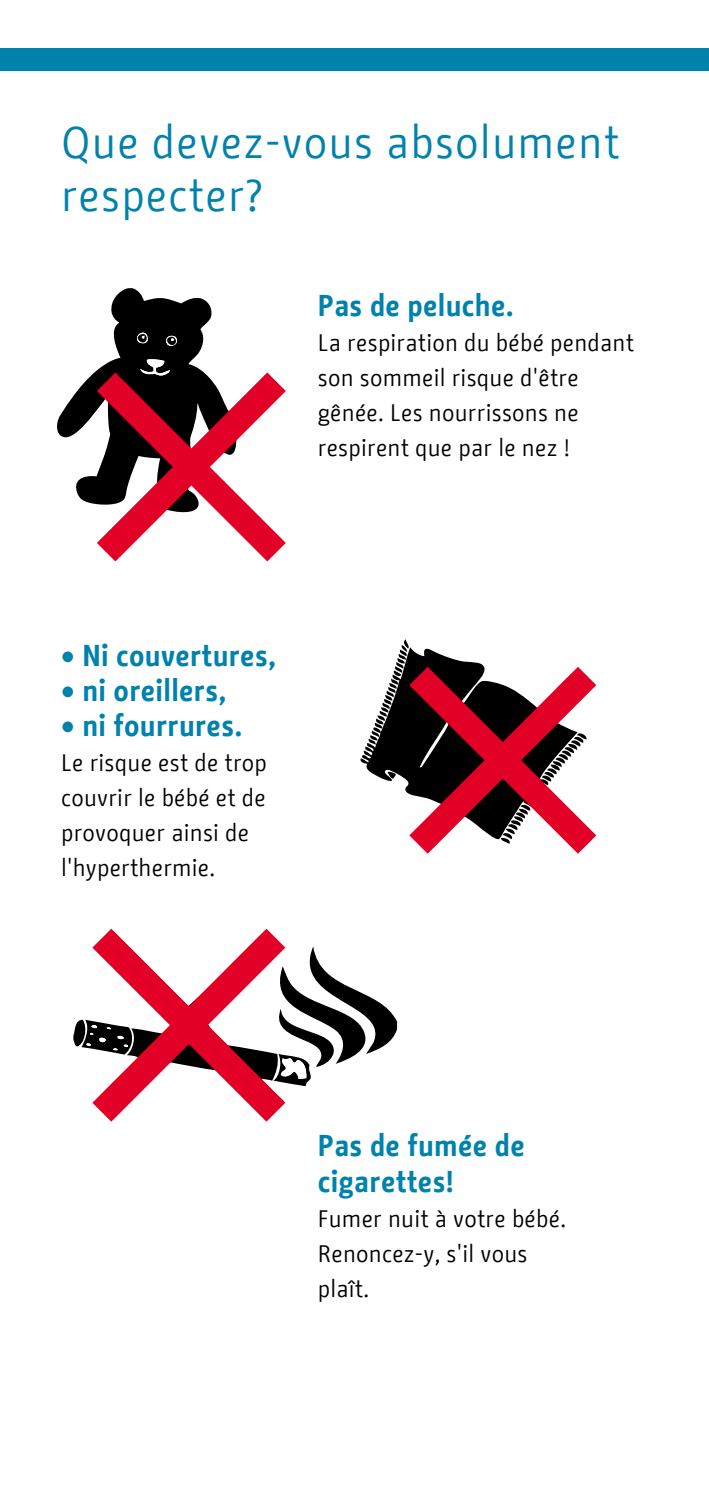
<style>
.page{position:relative;width:709px;height:1489px;background:#fff}
.page>*{position:absolute;margin:0;border:0;box-sizing:border-box;transform-origin:0 0}
.H2_Ueberschrift{font:45px/52.5px "BMF Change";letter-spacing:.025em;color:#0082ad}
.H3_Zwischenueberschrift{font:700 30px/35px "BMF Change";letter-spacing:.01em;color:#0082ad}
.P_Brottext2{font:23.75px/35px "BMF Change";letter-spacing:.01em;color:#000}
</style>
<div class="page">
<div style="left:0;top:48px;width:709px;height:23px;background:#0082ad"></div>
<svg style="left:57px;top:288px;width:155px;height:217px"></svg>
<svg style="left:134px;top:328px;width:15px;height:17px"></svg>
<svg style="left:163px;top:334px;width:18px;height:15px"></svg>
<svg style="left:97px;top:358px;width:189px;height:203px"></svg>
<svg style="left:73px;top:928px;width:324px;height:193px"></svg>
<svg style="left:368px;top:639px;width:228px;height:214px"></svg>
<h2 class="H2_Ueberschrift" style="left:61px;top:117px;width:559px">Que devez-vous absolument respecter?</h2>
<h3 class="H3_Zwischenueberschrift" style="left:318px;top:288px;width:197px">Pas de peluche.</h3>
<p class="P_Brottext2" style="left:318px;top:325px;width:318px">La respiration du bébé pendant son sommeil risque d'être gênée. Les nourrissons ne respirent que par le nez !</p>
<p class="H3_Zwischenueberschrift" style="left:61px;top:638px;width:216px">• Ni couvertures,</p>
<p class="H3_Zwischenueberschrift" style="left:61px;top:673px;width:167px">• ni oreillers,</p>
<p class="H3_Zwischenueberschrift" style="left:61px;top:708px;width:183px">• ni fourrures.</p>
<p class="P_Brottext2" style="left:61px;top:745px;width:207px">Le risque est de trop couvrir le bébé et de provoquer ainsi de l'hyperthermie.</p>
<h3 class="H3_Zwischenueberschrift" style="left:318px;top:1128px;width:208px">Pas de fumée de cigarettes!</h3>
<p class="P_Brottext2" style="left:318px;top:1200px;width:250px">Fumer nuit à votre bébé.<br>Renoncez-y, s'il vous plaît.</p>
</div>
